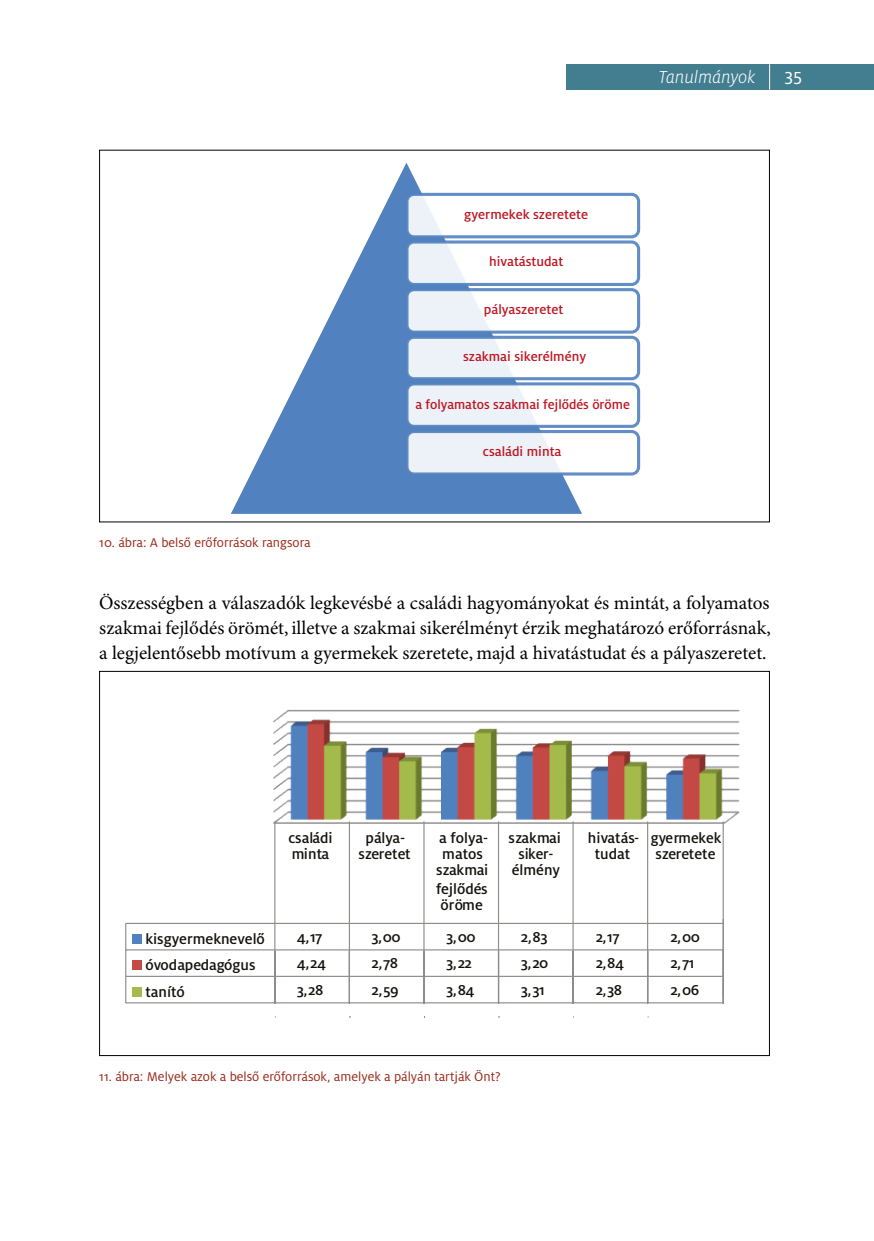
<style>
.page{position:relative;width:874px;height:1241px;background:#fff}
.page>*{position:absolute;margin:0;border:0;box-sizing:border-box;transform-origin:0 0}
.t1{font:19.25px/24.8px "Minion Pro";color:#000;text-align:justify}
.t2{font:italic 300 19.25px "Milo Pro";color:#fff}
.t3{font:19.25px "Milo Pro";color:#fff}
.t4{font:500 15.92px/16.1px "Milo Pro";color:#13110c;text-align:center}
.t5{font:500 14.35px "Milo Pro";color:#be1622}
.t6{font:14px "Milo Pro";color:#992616}
</style>
<div class="page">
<div style="left:566px;top:64px;width:307px;height:26px;background:#437e90"></div>
<svg style="left:231px;top:163px;width:358px;height:351px"></svg>
<div style="left:407px;top:194px;width:231px;height:43px;background:#fff;border-radius:7px"></div>
<div style="left:405px;top:193px;width:234px;height:45px;border:3px solid #5181bf;border-radius:7px"></div>
<div style="left:407px;top:242px;width:231px;height:42px;background:linear-gradient(to right,#f2f5fa,#fff);border-radius:7px"></div>
<div style="left:405px;top:240px;width:234px;height:46px;border:3px solid #5181bf;border-radius:7px"></div>
<div style="left:407px;top:289px;width:231px;height:43px;background:linear-gradient(to right,#edf2f8,#fff);border-radius:7px"></div>
<div style="left:405px;top:288px;width:234px;height:45px;border:3px solid #5181bf;border-radius:7px"></div>
<div style="left:407px;top:337px;width:231px;height:41px;background:linear-gradient(to right,#eaf0f7,#fff);border-radius:7px"></div>
<div style="left:405px;top:336px;width:234px;height:44px;border:3px solid #5181bf;border-radius:7px"></div>
<div style="left:407px;top:384px;width:231px;height:42px;background:linear-gradient(to right,#e7eef6,#fff);border-radius:7px"></div>
<div style="left:405px;top:382px;width:234px;height:46px;border:3px solid #5181bf;border-radius:7px"></div>
<div style="left:407px;top:431px;width:231px;height:43px;background:linear-gradient(to right,#e7edf6,#fff);border-radius:7px"></div>
<div style="left:405px;top:430px;width:234px;height:45px;border:3px solid #5181bf;border-radius:7px"></div>
<img style="left:273px;top:709px;width:467px;height:116px">
<hr style="left:722px;top:821px;width:1px;height:129px;background:#8f8b89">
<hr style="left:646px;top:821px;width:2px;height:129px;background:#8f8b89">
<hr style="left:572px;top:821px;width:1px;height:129px;background:#8f8b89">
<hr style="left:497px;top:821px;width:2px;height:129px;background:#8f8b89">
<hr style="left:423px;top:821px;width:1px;height:129px;background:#8f8b89">
<hr style="left:348px;top:821px;width:2px;height:129px;background:#8f8b89">
<hr style="left:274px;top:821px;width:1px;height:129px;background:#8f8b89">
<hr style="left:646px;top:950px;width:2px;height:27px;background:#8f8b89">
<hr style="left:497px;top:950px;width:2px;height:27px;background:#8f8b89">
<hr style="left:348px;top:950px;width:2px;height:27px;background:#8f8b89">
<hr style="left:126px;top:922px;width:596px;height:1px;background:#8f8b89">
<div style="left:132px;top:934px;width:9px;height:9px;background:#5181bf"></div>
<hr style="left:646px;top:977px;width:2px;height:26px;background:#8f8b89">
<svg style="left:572px;top:950px;width:1px;height:52px"></svg>
<hr style="left:497px;top:977px;width:2px;height:26px;background:#8f8b89">
<svg style="left:423px;top:950px;width:1px;height:52px"></svg>
<hr style="left:348px;top:977px;width:2px;height:26px;background:#8f8b89">
<svg style="left:274px;top:950px;width:1px;height:52px"></svg>
<hr style="left:126px;top:949px;width:596px;height:1px;background:#8f8b89">
<div style="left:132px;top:960px;width:9px;height:9px;background:#c44a46"></div>
<svg style="left:722px;top:918px;width:1px;height:85px"></svg>
<hr style="left:126px;top:1002px;width:596px;height:1px;background:#8f8b89">
<svg style="left:125px;top:923px;width:1px;height:79px"></svg>
<hr style="left:126px;top:975px;width:596px;height:1px;background:#8f8b89">
<div style="left:132px;top:987px;width:9px;height:9px;background:#a4bb4b"></div>
<p class="t6" style="left:99px;top:535px;width:213px">10. ábra: A belső erőforrások rangsora</p>
<p class="t2" style="left:658px;top:67px;width:98px">Tanulmányok</p>
<p class="t3" style="left:784px;top:67px;width:19px">35</p>
<p class="t5" style="left:464px;top:206px;width:125px">gyermekek szeretete</p>
<p class="t5" style="left:489px;top:254px;width:76px">hivatástudat</p>
<p class="t5" style="left:483px;top:301px;width:81px">pályaszeretet</p>
<p class="t5" style="left:463px;top:349px;width:124px">szakmai sikerélmény</p>
<p class="t5" style="left:415px;top:396px;width:216px">a folyamatos szakmai fejlődés öröme</p>
<p class="t5" style="left:482px;top:443px;width:80px">családi minta</p>
<p class="t1" style="left:99px;top:591px;width:672px">Összességben a válaszadók legkevésbé a családi hagyományokat és mintát, a folyamatos szakmai fejlődés örömét, illetve a szakmai sikerélményt érzik meghatározó erőforrásnak, a legjelentősebb motívum a gyermekek szeretete, majd a hivatástudat és a pályaszeretet.</p>
<p class="t4" style="left:288px;top:829px;width:46px;text-align:left">családi minta</p>
<p class="t4" style="left:358px;top:829px;width:53px">pálya&shy;szeretet</p>
<p class="t4" style="left:436px;top:829px;width:54px">a folya&shy;matos szakmai</p>
<p class="t4" style="left:436px;top:880px;width:53px;text-align:left">fejlődés öröme</p>
<p class="t4" style="left:508px;top:829px;width:54px">szakmai siker&shy;élmény</p>
<p class="t4" style="left:587px;top:829px;width:53px">hivatás&shy;tudat</p>
<p class="t4" style="left:650px;top:829px;width:72px;text-align:left">gyermekek szeretete</p>
<p class="t4" style="left:145px;top:930px;width:121px">kisgyermeknevelő</p>
<p class="t4" style="left:297px;top:928px;width:27px">4,17</p>
<p class="t4" style="left:371px;top:928px;width:31px">3,00</p>
<p class="t4" style="left:446px;top:928px;width:31px">3,00</p>
<p class="t4" style="left:520px;top:928px;width:28px">2,83</p>
<p class="t4" style="left:595px;top:928px;width:25px">2,17</p>
<p class="t4" style="left:670px;top:928px;width:31px">2,00</p>
<p class="t4" style="left:145px;top:957px;width:111px">óvodapedagógus</p>
<p class="t4" style="left:297px;top:955px;width:31px">4,24</p>
<p class="t4" style="left:371px;top:955px;width:28px">2,78</p>
<p class="t4" style="left:446px;top:955px;width:27px">3,22</p>
<p class="t4" style="left:520px;top:955px;width:29px">3,20</p>
<p class="t4" style="left:595px;top:955px;width:30px">2,84</p>
<p class="t4" style="left:670px;top:955px;width:25px">2,71</p>
<p class="t4" style="left:145px;top:983px;width:41px">tanító</p>
<p class="t4" style="left:297px;top:981px;width:28px">3,28</p>
<p class="t4" style="left:371px;top:981px;width:29px">2,59</p>
<p class="t4" style="left:446px;top:981px;width:30px">3,84</p>
<p class="t4" style="left:520px;top:981px;width:25px">3,31</p>
<p class="t4" style="left:595px;top:981px;width:28px">2,38</p>
<p class="t4" style="left:670px;top:981px;width:30px">2,06</p>
<p class="t6" style="left:99px;top:1068px;width:403px">11. ábra: Melyek azok a belső erőforrások, amelyek a pályán tartják Önt?</p>
</div>
